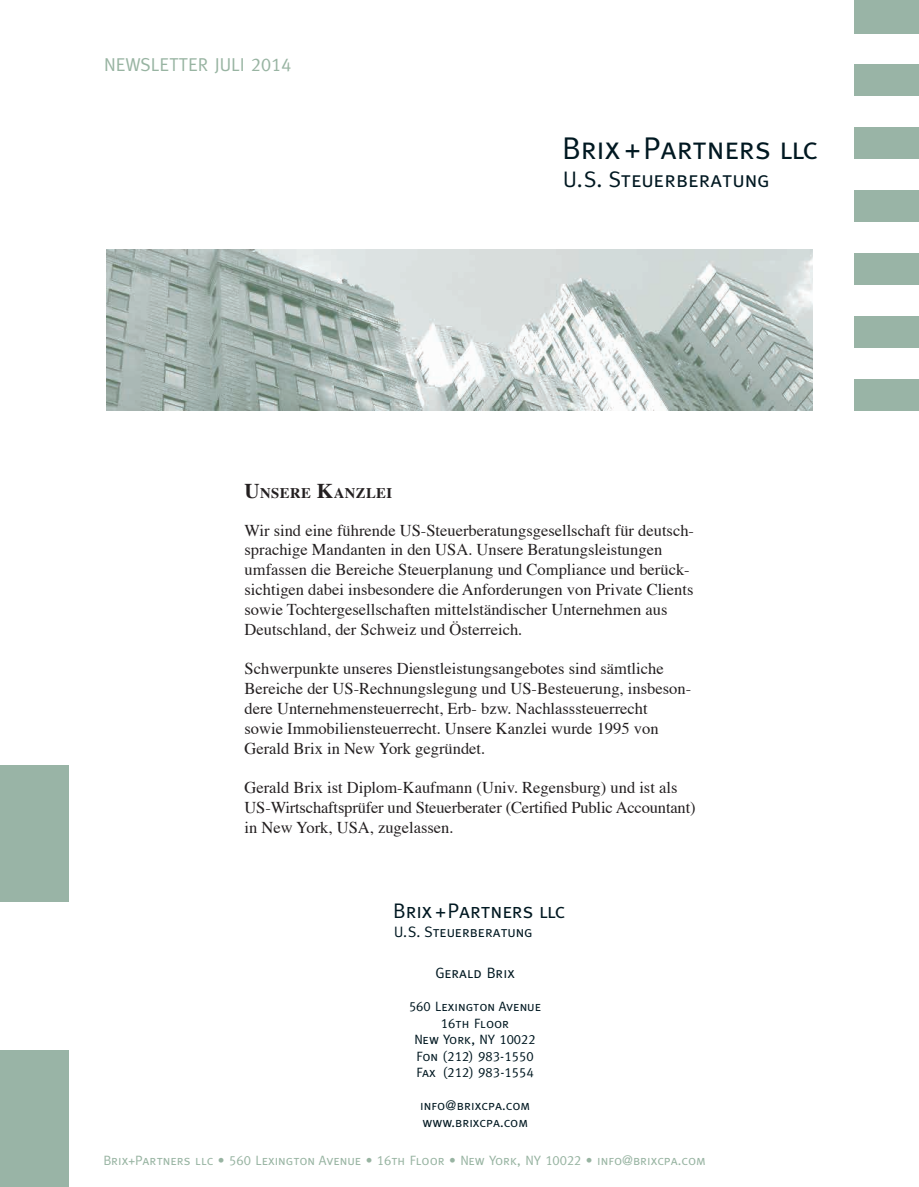
<style>
.page{position:relative;width:919px;height:1187px;background:#fff}
.page>*{position:absolute;margin:0;border:0;box-sizing:border-box;transform-origin:0 0}
.t1{font:31.35px "Meta Caps";letter-spacing:-.01em;color:#001821}
.t2{font:22.5px "Meta Caps";color:#001821}
.t3{font:21.15px "Meta Caps";letter-spacing:-.01em;color:#001821}
.t4{font:18.6px "Meta Caps";color:#98b4a2}
.t5{font:16.5px/19.8px "Times";color:#231f20}
.t6{font:15px "Meta Caps";color:#001821}
.t7{font:700 14.7px "Times";letter-spacing:.03em;color:#231f20}
.t8{font:13.5px/16.5px "Meta Caps";color:#001821;text-align:center}
.t9{font:13.5px "Meta Caps";color:#98b4a2}
.s1{font-size:21px}
</style>
<div class="page">
<div style="left:854px;top:0;width:64px;height:33px;background:#99b4a6"></div>
<div style="left:854px;top:65px;width:64px;height:31px;background:#99b4a6"></div>
<div style="left:854px;top:127px;width:64px;height:32px;background:#99b4a6"></div>
<div style="left:854px;top:190px;width:64px;height:32px;background:#99b4a6"></div>
<div style="left:854px;top:253px;width:64px;height:31px;background:#99b4a6"></div>
<div style="left:854px;top:316px;width:64px;height:31px;background:#99b4a6"></div>
<div style="left:854px;top:379px;width:64px;height:31px;background:#99b4a6"></div>
<div style="left:0;top:765px;width:68px;height:136px;background:#99b4a6"></div>
<div style="left:0;top:1050px;width:68px;height:136px;background:#99b4a6"></div>
<img style="left:106px;top:249px;width:706px;height:161px">
<p class="t4" style="left:104px;top:54px;width:188px">NEWSLETTER JULI 2014</p>
<h1 class="t1" style="left:562px;top:130px;width:257px">Brix +Partners llc</h1>
<h2 class="t2" style="left:563px;top:166px;width:208px">U.S. Steuerberatung</h2>
<p class="t7" style="left:244px;top:483px;width:149px"><span class="s1">U</span>NSERE <span class="s1">K</span>ANZLEI</p>
<p class="t5" style="left:244px;top:521px;width:451px">Wir sind eine führende US-Steuerberatungsgesellschaft für deutsch&shy;sprachige Mandanten in den USA. Unsere Beratungsleistungen umfassen die Bereiche Steuerplanung und Compliance und berück&shy;sichtigen dabei insbesondere die Anforderungen von Private Clients sowie Tochtergesellschaften mittelständischer Unternehmen aus Deutschland, der Schweiz und Österreich.</p>
<p class="t5" style="left:244px;top:659px;width:448px">Schwerpunkte unseres Dienstleistungsangebotes sind sämtliche Bereiche der US-Rechnungslegung und US-Besteuerung, insbeson&shy;dere Unternehmensteuerrecht, Erb- bzw. Nachlasssteuerrecht<br>sowie Immobiliensteuerrecht. Unsere Kanzlei wurde 1995 von Gerald Brix in New York gegründet.</p>
<p class="t5" style="left:244px;top:778px;width:452px">Gerald Brix ist Diplom-Kaufmann (Univ. Regensburg) und ist als<br>US-Wirtschaftsprüfer und Steuerberater (Certified Public Accountant) in New York, USA, zugelassen.</p>
<p class="t3" style="left:393px;top:898px;width:173px">Brix +Partners llc</p>
<p class="t6" style="left:394px;top:923px;width:140px">U.S. Steuerberatung</p>
<p class="t6" style="left:435px;top:964px;width:81px">Gerald Brix</p>
<p class="t8" style="left:409px;top:998px;width:133px">560 Lexington Avenue<br>16th Floor<br>New York, NY 10022<br>Fon (212) 983-1550<br>Fax (212) 983-1554</p>
<p class="t8" style="left:420px;top:1097px;width:111px;text-align:left">info@brixcpa.com www.brixcpa.com</p>
<p class="t9" style="left:103px;top:1152px;width:603px">Brix+Partners llc • 560 Lexington Avenue • 16th Floor • New York, NY 10022 • info@brixcpa.com</p>
</div>
